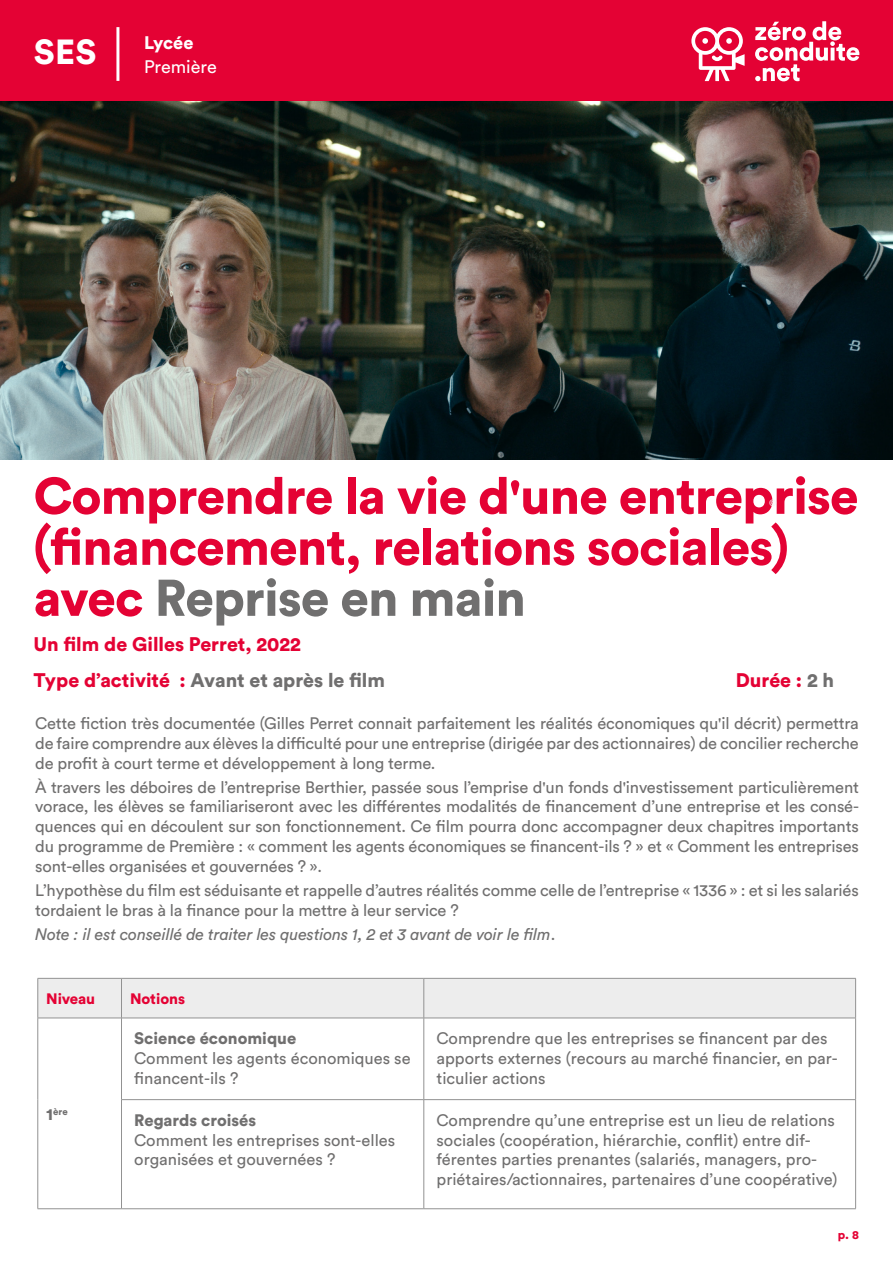
<style>
.page{position:relative;width:893px;height:1263px;background:#fff}
.page>*{position:absolute;margin:0;border:0;box-sizing:border-box;transform-origin:0 0}
.t1{font:51px/51px "Circular Std Black";letter-spacing:-.015em;color:#e40234}
.t2{font:34.5px "Circular Std Black";color:#fff}
.t3{font:19.5px/36.2px "Circular Std Black";color:#e40234}
.t4{font:18px "Circular Std Book";color:#fff}
.t5{font:18px "Circular Std Black";letter-spacing:-.015em;color:#fff}
.t6{font:16.5px/19.8px "Circular Std Book";letter-spacing:-.005em;color:#706f6f}
.t7{font:16.5px "Circular Std Book Italic";letter-spacing:-.01em;color:#706f6f}
.t8{font:16.5px "Circular Std Black";color:#706f6f}
.t9{font:15px "Circular Std Black";letter-spacing:-.005em;color:#e40234}
.t10{font:12px "Circular Std Black";color:#e40234}
.t11{font:9.6px "Circular Std Black";color:#706f6f}
.t12{font:9px "Circular Std Book";color:#f6f6f6}
.s1{color:#706f6f}
.s2{font-family:"Circular Std Book"}
.s3{font-size:16.5px}
</style>
<div class="page">
<img style="left:0;top:101px;width:893px;height:358px">
<div style="left:0;top:0;width:893px;height:101px;background:#e40234"></div>
<svg style="left:755px;top:21px;width:104px;height:60px"></svg>
<svg style="left:691px;top:27px;width:54px;height:54px"></svg>
<hr style="left:116px;top:27px;width:3px;height:54px;background:#fff">
<div style="left:39px;top:979px;width:816px;height:39px;background:#ededed"></div>
<svg style="left:122px;top:1019px;width:733px;height:189px"></svg>
<hr style="left:38px;top:978px;width:84px;height:1px;background:#929292">
<hr style="left:38px;top:978px;width:1px;height:40px;background:#929292">
<hr style="left:122px;top:978px;width:302px;height:1px;background:#929292">
<hr style="left:121px;top:978px;width:1px;height:40px;background:#929292">
<hr style="left:424px;top:978px;width:432px;height:1px;background:#929292">
<hr style="left:424px;top:978px;width:1px;height:40px;background:#929292">
<hr style="left:855px;top:978px;width:1px;height:40px;background:#929292">
<hr style="left:38px;top:1018px;width:84px;height:1px;background:#929292">
<hr style="left:38px;top:1018px;width:1px;height:82px;background:#929292">
<hr style="left:122px;top:1018px;width:302px;height:1px;background:#929292">
<hr style="left:121px;top:1018px;width:1px;height:81px;background:#929292">
<hr style="left:424px;top:1018px;width:432px;height:1px;background:#929292">
<hr style="left:424px;top:1018px;width:1px;height:81px;background:#929292">
<hr style="left:855px;top:1018px;width:1px;height:81px;background:#929292">
<hr style="left:38px;top:1100px;width:1px;height:108px;background:#929292">
<hr style="left:121px;top:1099px;width:303px;height:1px;background:#929292">
<hr style="left:121px;top:1100px;width:1px;height:108px;background:#929292">
<hr style="left:424px;top:1099px;width:432px;height:1px;background:#929292">
<hr style="left:424px;top:1100px;width:1px;height:108px;background:#929292">
<hr style="left:855px;top:1100px;width:1px;height:108px;background:#929292">
<hr style="left:38px;top:1208px;width:84px;height:1px;background:#929292">
<hr style="left:122px;top:1208px;width:302px;height:1px;background:#929292">
<hr style="left:424px;top:1208px;width:432px;height:1px;background:#929292">
<h2 class="t2" style="left:34px;top:29px;width:64px">SES</h2>
<p class="t5" style="left:144px;top:31px;width:51px">Lycée</p>
<p class="t4" style="left:144px;top:56px;width:74px">Première</p>
<h1 class="t1" style="left:34px;top:469px;width:826px">Comprendre la vie d'une entreprise (financement, relations sociales) avec <span class="s1">Reprise en main</span></h1>
<p class="t12" style="left:769px;top:498px;width:9px">©</p>
<p class="t3" style="left:34px;top:625px;width:353px">Un film de Gilles Perret, 2022<br>Type d’activité : <span class="s1">Avant et après le film</span></p>
<p class="t3" style="left:736px;top:662px;width:100px">Durée : <span class="s1">2 h</span></p>
<p class="t6" style="left:35px;top:713px;width:825px;text-align:justify">Cette fiction très documentée (Gilles Perret connait parfaitement les réalités économiques qu'il décrit) permettra de faire comprendre aux élèves la difficulté pour une entreprise (dirigée par des actionnaires) de concilier recherche de profit à court terme et développement à long terme.</p>
<p class="t6" style="left:35px;top:777px;width:825px;text-align:justify">À travers les déboires de l’entreprise Berthier, passée sous l’emprise d'un fonds d'investissement particulièrement vorace, les élèves se familiariseront avec les différentes modalités de financement d’une entreprise et les consé&shy;quences qui en découlent sur son fonctionnement. Ce film pourra donc accompagner deux chapitres importants du programme de Première : « comment les agents économiques se financent-ils ? » et « Comment les entreprises sont-elles organisées et gouvernées ? ».</p>
<p class="t6" style="left:35px;top:880px;width:825px">L’hypothèse du film est séduisante et rappelle d’autres réalités comme celle de l’entreprise « 1336 » : et si les salariés tordaient le bras à la finance pour la mettre à leur service ?</p>
<p class="t7" style="left:35px;top:924px;width:522px">Note : il est conseillé de traiter les questions 1, 2 et 3 avant de voir le film<span class="s2">.</span></p>
<p class="t9" style="left:46px;top:989px;width:50px">Niveau</p>
<p class="t9" style="left:130px;top:989px;width:57px">Notions</p>
<p class="t11" style="left:46px;top:1105px;width:23px"><span class="s3">1</span>ère</p>
<p class="t8" style="left:134px;top:1027px;width:164px">Science économique</p>
<p class="t6" style="left:134px;top:1048px;width:278px">Comment les agents économiques se financent-ils ?</p>
<p class="t8" style="left:134px;top:1109px;width:123px">Regards croisés</p>
<p class="t6" style="left:134px;top:1130px;width:263px">Comment les entreprises sont-elles organisées et gouvernées ?</p>
<p class="t6" style="left:437px;top:1028px;width:403px">Comprendre que les entreprises se financent par des apports externes (recours au marché financier, en par&shy;ticulier actions</p>
<p class="t6" style="left:437px;top:1110px;width:402px">Comprendre qu’une entreprise est un lieu de relations sociales (coopération, hiérarchie, conflit) entre dif&shy;férentes parties prenantes (salariés, managers, pro&shy;priétaires/actionnaires, partenaires d’une coopérative)</p>
<p class="t10" style="left:838px;top:1226px;width:23px">p. 8</p>
</div>
